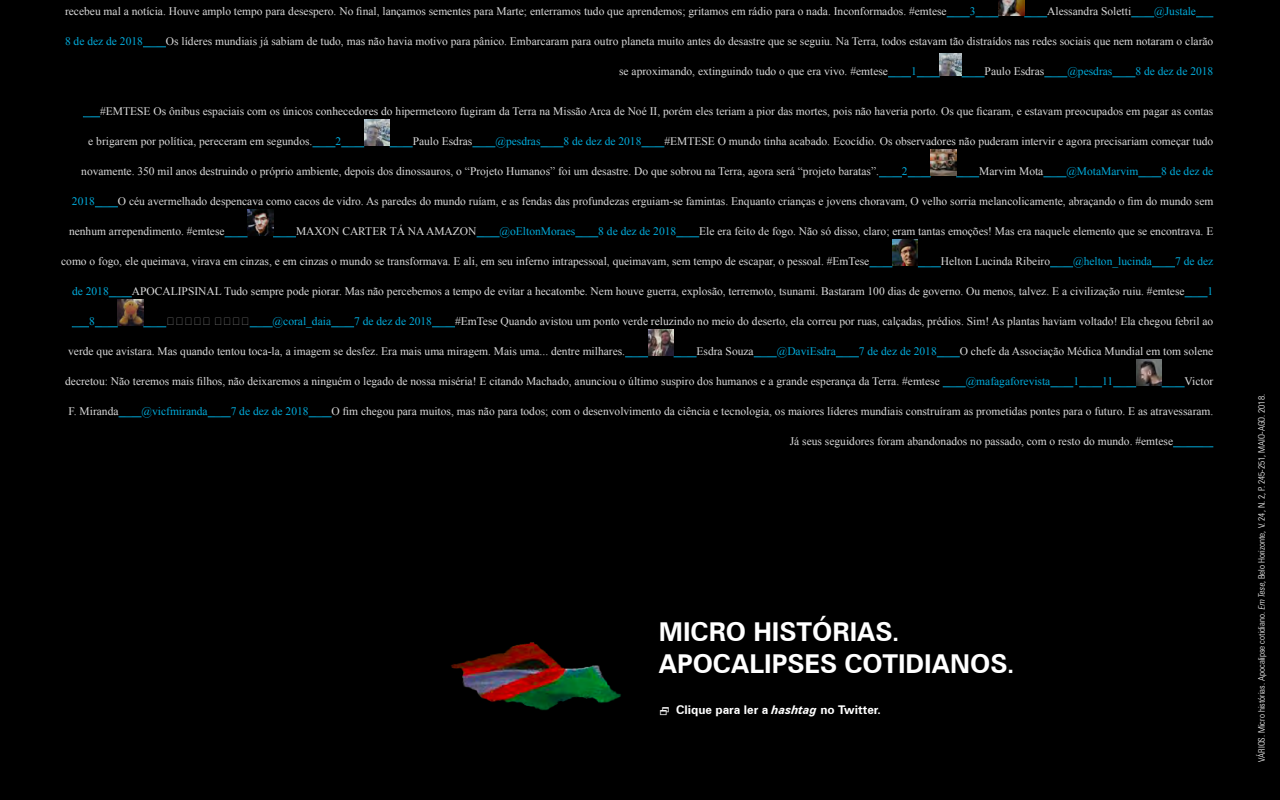
<style>
.page{position:relative;width:1280px;height:800px;background:#000}
.page>*{position:absolute;margin:0;border:0;box-sizing:border-box;transform-origin:0 0}
.t1{font:700 26px/31.2px "Zurich BT";color:#fff}
.t2{font:700 12px "Zurich BT";color:#fff}
.t3{font:11.5px "Times New Roman";color:#fff}
.t4{font:11.5px "Times New Roman";color:#00c8ff}
.t5{font:300 condensed 9px "Zurich BT";color:#fff}
.s1{font-style:italic}
.s2{font-style:inherit}
</style>
<div class="page">
<hr style="left:1173px;top:447px;width:40px;height:1px;background:#00c8ff">
<img style="left:998px;top:0;width:26px;height:15px">
<img style="left:940px;top:53px;width:22px;height:22px">
<img style="left:364px;top:120px;width:26px;height:25px">
<img style="left:931px;top:150px;width:25px;height:25px">
<img style="left:248px;top:210px;width:25px;height:25px">
<img style="left:892px;top:240px;width:26px;height:25px">
<img style="left:118px;top:300px;width:25px;height:25px">
<img style="left:648px;top:330px;width:26px;height:25px">
<img style="left:1136px;top:360px;width:26px;height:25px">
<img style="left:451px;top:642px;width:170px;height:69px">
<svg style="left:947px;top:16px;width:51px;height:2px"></svg>
<svg style="left:1024px;top:8px;width:23px;height:10px"></svg>
<svg style="left:1131px;top:16px;width:23px;height:2px"></svg>
<svg style="left:1196px;top:16px;width:17px;height:2px"></svg>
<svg style="left:143px;top:46px;width:23px;height:2px"></svg>
<svg style="left:888px;top:76px;width:23px;height:2px"></svg>
<svg style="left:917px;top:68px;width:23px;height:10px"></svg>
<svg style="left:962px;top:76px;width:23px;height:2px"></svg>
<svg style="left:1044px;top:76px;width:23px;height:2px"></svg>
<svg style="left:1112px;top:76px;width:23px;height:2px"></svg>
<svg style="left:83px;top:116px;width:17px;height:2px"></svg>
<svg style="left:312px;top:146px;width:23px;height:2px"></svg>
<svg style="left:341px;top:146px;width:23px;height:2px"></svg>
<svg style="left:390px;top:146px;width:23px;height:2px"></svg>
<svg style="left:472px;top:146px;width:23px;height:2px"></svg>
<svg style="left:540px;top:146px;width:23px;height:2px"></svg>
<svg style="left:641px;top:146px;width:23px;height:2px"></svg>
<svg style="left:879px;top:176px;width:23px;height:2px"></svg>
<svg style="left:908px;top:168px;width:23px;height:10px"></svg>
<svg style="left:956px;top:168px;width:23px;height:10px"></svg>
<svg style="left:1043px;top:176px;width:23px;height:2px"></svg>
<svg style="left:1138px;top:176px;width:23px;height:2px"></svg>
<svg style="left:95px;top:206px;width:23px;height:2px"></svg>
<svg style="left:225px;top:228px;width:23px;height:10px"></svg>
<svg style="left:273px;top:228px;width:23px;height:10px"></svg>
<svg style="left:477px;top:236px;width:23px;height:2px"></svg>
<svg style="left:575px;top:236px;width:23px;height:2px"></svg>
<svg style="left:676px;top:236px;width:23px;height:2px"></svg>
<svg style="left:869px;top:266px;width:23px;height:2px"></svg>
<svg style="left:918px;top:266px;width:23px;height:2px"></svg>
<svg style="left:1050px;top:266px;width:23px;height:2px"></svg>
<svg style="left:1152px;top:266px;width:23px;height:2px"></svg>
<svg style="left:109px;top:296px;width:23px;height:2px"></svg>
<svg style="left:1185px;top:296px;width:23px;height:2px"></svg>
<svg style="left:72px;top:326px;width:17px;height:2px"></svg>
<svg style="left:95px;top:318px;width:23px;height:10px"></svg>
<svg style="left:143px;top:318px;width:24px;height:10px"></svg>
<svg style="left:250px;top:326px;width:23px;height:2px"></svg>
<svg style="left:331px;top:326px;width:23px;height:2px"></svg>
<svg style="left:432px;top:326px;width:23px;height:2px"></svg>
<svg style="left:625px;top:356px;width:23px;height:2px"></svg>
<svg style="left:674px;top:356px;width:23px;height:2px"></svg>
<svg style="left:754px;top:356px;width:23px;height:2px"></svg>
<svg style="left:836px;top:356px;width:23px;height:2px"></svg>
<svg style="left:937px;top:356px;width:23px;height:2px"></svg>
<svg style="left:943px;top:386px;width:23px;height:2px"></svg>
<svg style="left:1050px;top:386px;width:23px;height:2px"></svg>
<svg style="left:1079px;top:386px;width:23px;height:2px"></svg>
<svg style="left:1113px;top:386px;width:23px;height:2px"></svg>
<svg style="left:1162px;top:386px;width:23px;height:2px"></svg>
<svg style="left:119px;top:416px;width:23px;height:2px"></svg>
<svg style="left:208px;top:416px;width:23px;height:2px"></svg>
<svg style="left:309px;top:416px;width:23px;height:2px"></svg>
<p class="t3" style="left:65px;top:4px;width:883px">recebeu mal a notícia. Houve amplo tempo para desespero. No final, lançamos sementes para Marte; enterramos tudo que aprendemos; gritamos em rádio para o nada. Inconformados. #emtese</p>
<p class="t4" style="left:970px;top:4px;width:7px">3</p>
<p class="t3" style="left:1047px;top:4px;width:86px">Alessandra Soletti</p>
<p class="t4" style="left:1154px;top:4px;width:43px">@Justale</p>
<p class="t4" style="left:65px;top:34px;width:79px">8 de dez de 2018</p>
<p class="t3" style="left:166px;top:34px;width:1049px">Os líderes mundiais já sabiam de tudo, mas não havia motivo para pânico. Embarcaram para outro planeta muito antes do desastre que se seguiu. Na Terra, todos estavam tão distraídos nas redes sociais que nem notaram o clarão</p>
<p class="t3" style="left:619px;top:64px;width:270px">se aproximando, extinguindo tudo o que era vivo. #emtese</p>
<p class="t4" style="left:911px;top:64px;width:7px">1</p>
<p class="t3" style="left:985px;top:64px;width:61px">Paulo Esdras</p>
<p class="t4" style="left:1067px;top:64px;width:47px">@pesdras</p>
<p class="t4" style="left:1135px;top:64px;width:79px">8 de dez de 2018</p>
<p class="t3" style="left:100px;top:104px;width:1115px">#EMTESE Os ônibus espaciais com os únicos conhecedores do hipermeteoro fugiram da Terra na Missão Arca de Noé II, porém eles teriam a pior das mortes, pois não haveria porto. Os que ficaram, e estavam preocupados em pagar as contas</p>
<p class="t3" style="left:88px;top:134px;width:226px">e brigarem por política, pereceram em segundos.</p>
<p class="t4" style="left:335px;top:134px;width:7px">2</p>
<p class="t3" style="left:413px;top:134px;width:61px">Paulo Esdras</p>
<p class="t4" style="left:495px;top:134px;width:47px">@pesdras</p>
<p class="t4" style="left:563px;top:134px;width:79px">8 de dez de 2018</p>
<p class="t3" style="left:664px;top:134px;width:550px">#EMTESE O mundo tinha acabado. Ecocídio. Os observadores não puderam intervir e agora precisariam começar tudo</p>
<p class="t3" style="left:81px;top:164px;width:799px">novamente. 350 mil anos destruindo o próprio ambiente, depois dos dinossauros, o “Projeto Humanos” foi um desastre. Do que sobrou na Terra, agora será “projeto baratas”.</p>
<p class="t4" style="left:902px;top:164px;width:7px">2</p>
<p class="t3" style="left:979px;top:164px;width:66px">Marvim Mota</p>
<p class="t4" style="left:1066px;top:164px;width:73px">@MotaMarvim</p>
<p class="t4" style="left:1161px;top:164px;width:54px">8 de dez de</p>
<p class="t4" style="left:72px;top:194px;width:24px">2018</p>
<p class="t3" style="left:118px;top:194px;width:1097px">O céu avermelhado despencava como cacos de vidro. As paredes do mundo ruíam, e as fendas das profundezas erguiam-se famintas. Enquanto crianças e jovens choravam, O velho sorria melancolicamente, abraçando o fim do mundo sem</p>
<p class="t3" style="left:69px;top:224px;width:157px">nenhum arrependimento. #emtese</p>
<p class="t3" style="left:296px;top:224px;width:182px">MAXON CARTER TÁ NA AMAZON</p>
<p class="t4" style="left:500px;top:224px;width:77px">@oEltonMoraes</p>
<p class="t4" style="left:598px;top:224px;width:79px">8 de dez de 2018</p>
<p class="t3" style="left:699px;top:224px;width:516px">Ele era feito de fogo. Não só disso, claro; eram tantas emoções! Mas era naquele elemento que se encontrava. E</p>
<p class="t3" style="left:61px;top:254px;width:810px">como o fogo, ele queimava, virava em cinzas, e em cinzas o mundo se transformava. E ali, em seu inferno intrapessoal, queimavam, sem tempo de escapar, o pessoal. #EmTese</p>
<p class="t3" style="left:941px;top:254px;width:111px">Helton Lucinda Ribeiro</p>
<p class="t4" style="left:1073px;top:254px;width:80px">@helton_lucinda</p>
<p class="t4" style="left:1175px;top:254px;width:40px">7 de dez</p>
<p class="t4" style="left:72px;top:284px;width:38px">de 2018</p>
<p class="t3" style="left:132px;top:284px;width:1054px">APOCALIPSINAL Tudo sempre pode piorar. Mas não percebemos a tempo de evitar a hecatombe. Nem houve guerra, explosão, terremoto, tsunami. Bastaram 100 dias de governo. Ou menos, talvez. E a civilização ruiu. #emtese</p>
<p class="t4" style="left:1208px;top:284px;width:7px">1</p>
<p class="t4" style="left:89px;top:314px;width:7px">8</p>
<p class="t4" style="left:273px;top:314px;width:60px">@coral_daia</p>
<p class="t4" style="left:354px;top:314px;width:79px">7 de dez de 2018</p>
<p class="t3" style="left:455px;top:314px;width:760px">#EmTese Quando avistou um ponto verde reluzindo no meio do deserto, ela correu por ruas, calçadas, prédios. Sim! As plantas haviam voltado! Ela chegou febril ao</p>
<p class="t3" style="left:68px;top:344px;width:558px">verde que avistara. Mas quando tentou toca-la, a imagem se desfez. Era mais uma miragem. Mais uma... dentre milhares.</p>
<p class="t3" style="left:697px;top:344px;width:59px">Esdra Souza</p>
<p class="t4" style="left:777px;top:344px;width:61px">@DaviEsdra</p>
<p class="t4" style="left:859px;top:344px;width:79px">7 de dez de 2018</p>
<p class="t3" style="left:960px;top:344px;width:255px">O chefe da Associação Médica Mundial em tom solene</p>
<p class="t3" style="left:65px;top:374px;width:876px">decretou: Não teremos mais filhos, não deixaremos a ninguém o legado de nossa miséria! E citando Machado, anunciou o último suspiro dos humanos e a grande esperança da Terra. #emtese</p>
<p class="t4" style="left:966px;top:374px;width:86px">@mafagaforevista</p>
<p class="t4" style="left:1073px;top:374px;width:7px">1</p>
<p class="t4" style="left:1102px;top:374px;width:13px">11</p>
<p class="t3" style="left:1185px;top:374px;width:30px">Victor</p>
<p class="t3" style="left:68px;top:404px;width:52px">F. Miranda</p>
<p class="t4" style="left:142px;top:404px;width:68px">@vicfmiranda</p>
<p class="t4" style="left:231px;top:404px;width:79px">7 de dez de 2018</p>
<p class="t3" style="left:332px;top:404px;width:883px">O fim chegou para muitos, mas não para todos; com o desenvolvimento da ciência e tecnologia, os maiores líderes mundiais construíram as prometidas pontes para o futuro. E as atravessaram.</p>
<p class="t3" style="left:790px;top:434px;width:385px">Já seus seguidores foram abandonados no passado, com o resto do mundo. #emtese</p>
<h1 class="t1" style="left:659px;top:616px;width:357px">MICRO HISTÓRIAS.<br>APOCALIPSES COTIDIANOS.</h1>
<p class="t2" style="left:676px;top:702px;width:206px">Clique para ler a <span class="s1">hashtag</span> no Twitter.</p>
<p class="t5" style="left:1256px;top:762px;width:370px;rotate:-90deg">VÁRIOS. Micro histórias. Apocalipse cotidiano. <span class="s1">Em Tese</span>, Belo Horizonte, V. 24, N. 2, P. <span class="s2">245-251,</span> MAIO-AGO. 2018.</p>
</div>
